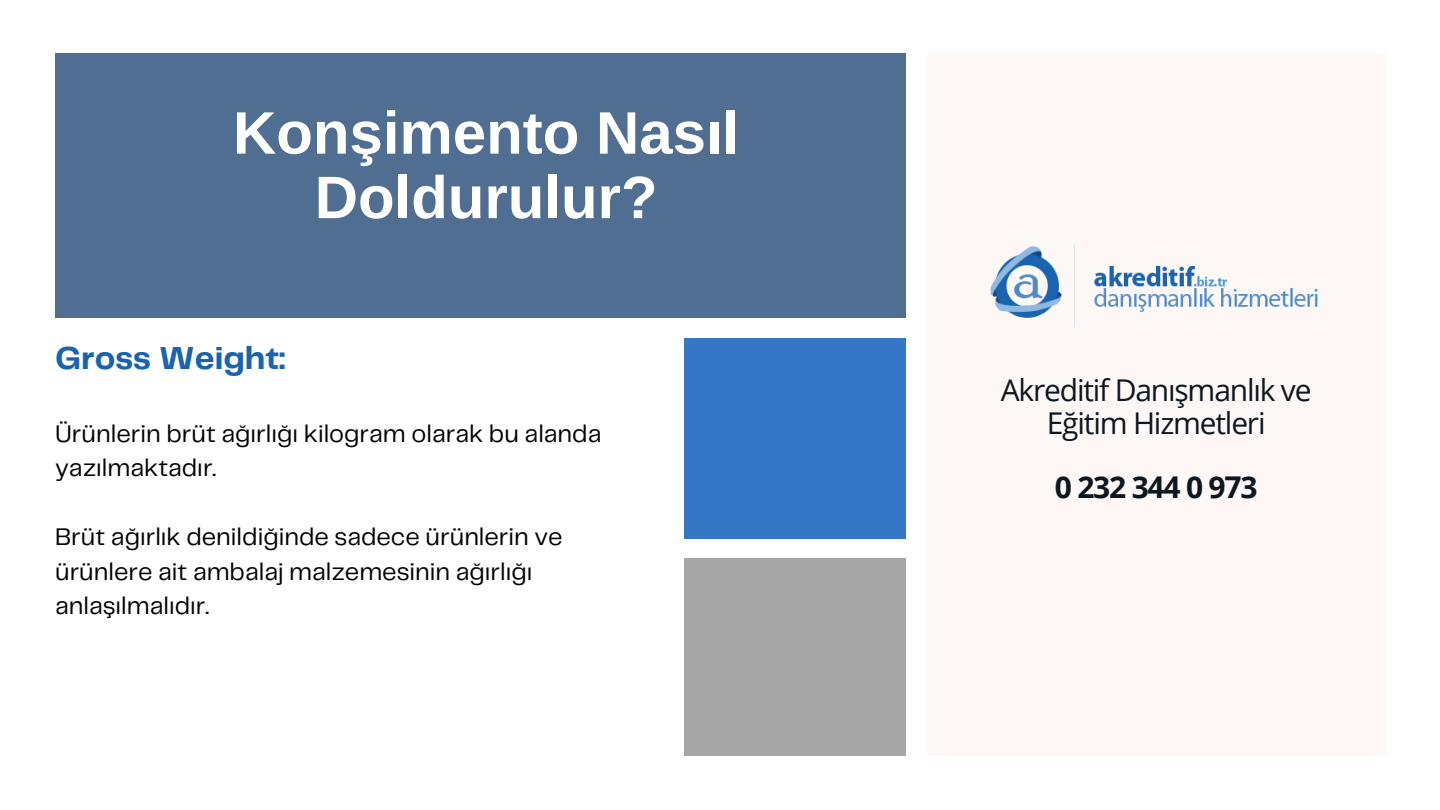
<style>
.page{position:relative;width:1440px;height:810px;background:#fff}
.page>*{position:absolute;margin:0;border:0;box-sizing:border-box;transform-origin:0 0}
.t1{font:700 60px/64.5px "Arimo";color:#fff;text-align:center}
.t2{font:700 33px "Telegraf";color:#1a63b0}
.t3{font:30px/32.2px "Open Sans";letter-spacing:-.04em;color:#0d171f;text-align:center}
.t4{font:700 30px "Open Sans";letter-spacing:-.04em;color:#0d171f}
.t5{font:25px/34.5px "Telegraf";color:#000}
</style>
<div class="page">
<div style="left:55px;top:53px;width:851px;height:265px;background:#506d92"></div>
<div style="left:684px;top:338px;width:222px;height:200px;background:#3676c7"></div>
<div style="left:684px;top:559px;width:222px;height:197px;background:#a5a5a5"></div>
<div style="left:927px;top:53px;width:459px;height:703px;background:#fdf8f6"></div>
<img style="left:990px;top:245px;width:328px;height:82px">
<h1 class="t1" style="left:233px;top:101px;width:508px">Konşimento Nasıl<br>Doldurulur?</h1>
<h2 class="t2" style="left:55px;top:344px;width:232px">Gross Weight:</h2>
<p class="t5" style="left:55px;top:417px;width:548px">Ürünlerin brüt ağırlığı kilogram olarak bu alanda yazılmaktadır.</p>
<p class="t5" style="left:55px;top:521px;width:509px">Brüt ağırlık denildiğinde sadece ürünlerin ve ürünlere ait ambalaj malzemesinin ağırlığı anlaşılmalıdır.</p>
<p class="t3" style="left:1001px;top:374px;width:312px">Akreditif Danışmanlık ve<br>Eğitim Hizmetleri</p>
<p class="t4" style="left:1055px;top:466px;width:204px">0 232 344 0 973</p>
</div>
